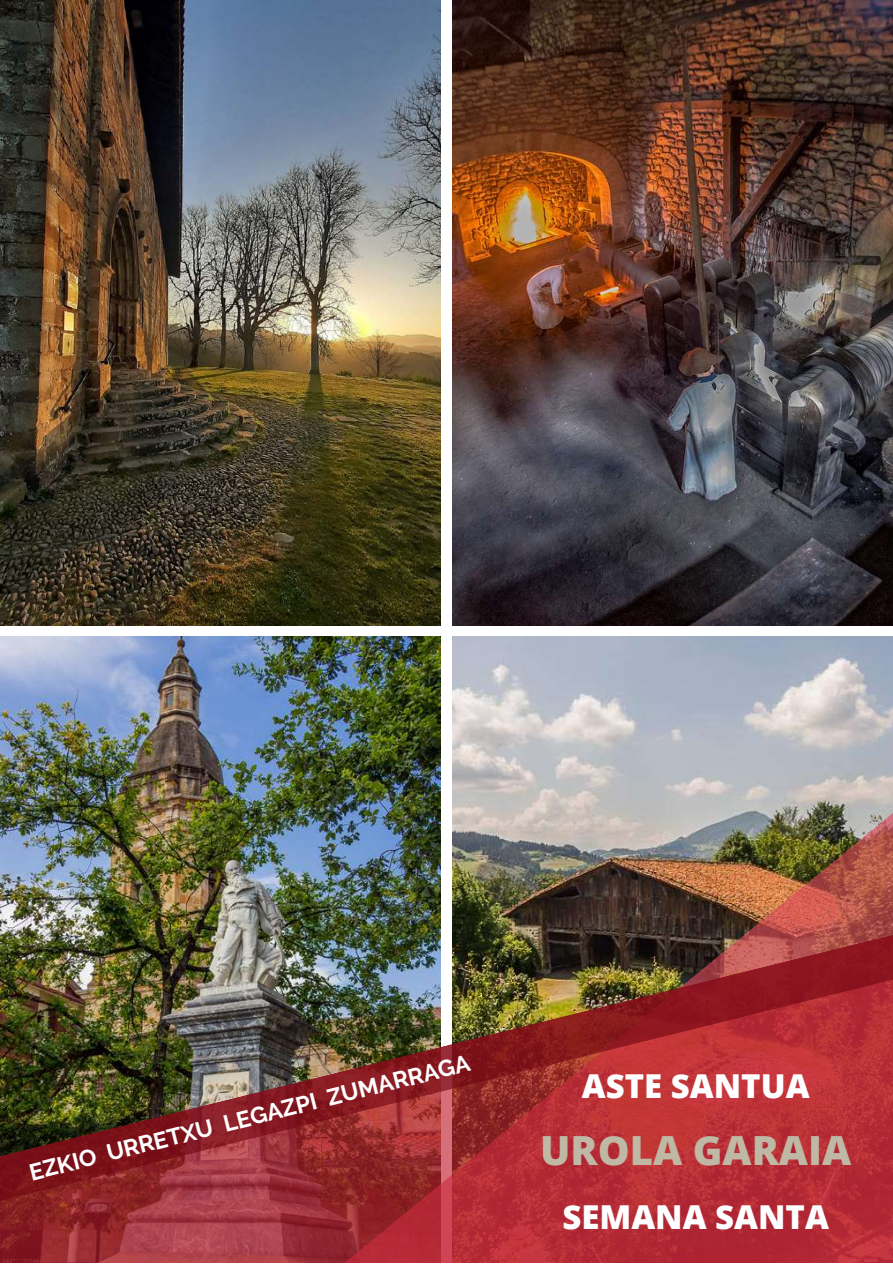
<style>
.page{position:relative;width:893px;height:1264px;background:#fff}
.page>*{position:absolute;margin:0;border:0;box-sizing:border-box;transform-origin:0 0}
.t1{font:800 40.2px "Open Sans";color:#beb8a4}
.t2{font:800 33px "Open Sans";color:#fff}
.t3{font:700 23.25px "Raleway";color:#fff}
</style>
<div class="page">
<img style="left:0;top:0;width:441px;height:625px">
<img style="left:452px;top:0;width:440px;height:625px">
<img style="left:0;top:636px;width:441px;height:292px">
<img style="left:452px;top:636px;width:440px;height:167px">
<img style="left:270px;top:803px;width:622px;height:125px">
<svg style="left:0;top:1218px;width:892px;height:44px;background:#ab2d38"></svg>
<img style="left:0;top:928px;width:892px;height:290px">
<p class="t3" style="left:27px;top:1158px;width:455px;rotate:-14deg">EZKIO URRETXU LEGAZPI ZUMARRAGA</p>
<h2 class="t2" style="left:581px;top:1062px;width:229px">ASTE SANTUA</h2>
<h1 class="t1" style="left:540px;top:1121px;width:313px">UROLA GARAIA</h1>
<h2 class="t2" style="left:562px;top:1193px;width:268px">SEMANA SANTA</h2>
</div>
